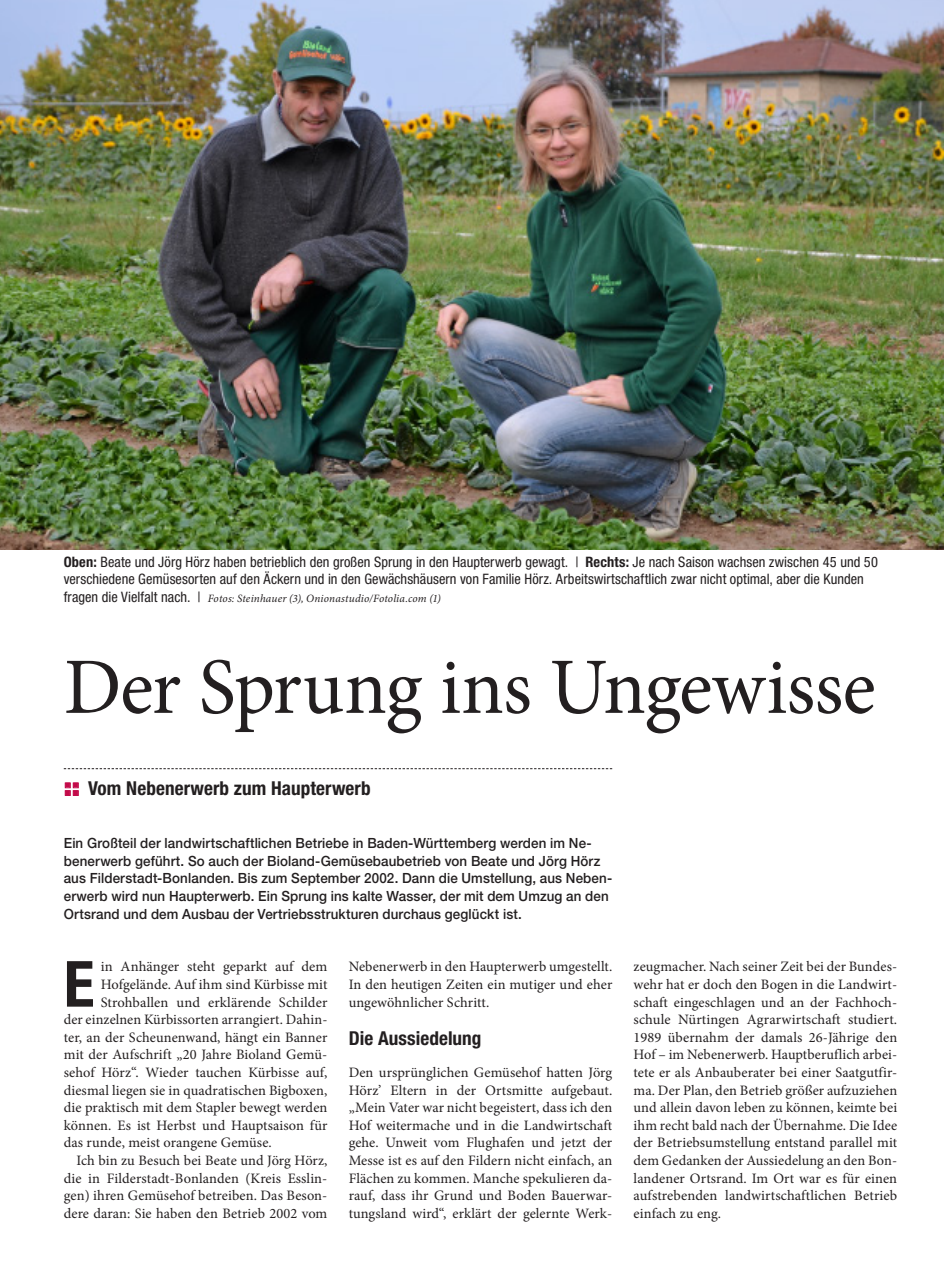
<style>
.page{position:relative;width:944px;height:1285px;background:#fff}
.page>*{position:absolute;margin:0;border:0;box-sizing:border-box;transform-origin:0 0}
.BWA_Head_Brennpunkt{font:79.95px "Minion Pro";letter-spacing:-.01em;color:#231f20}
.BWA_Grund_Initial_42{font:700 condensed 63.6px "Helvetica Neue LT Std";color:#231f20}
.BWA_Unterzeile{font:700 condensed 19.2px "Helvetica Neue LT Std";letter-spacing:.005em;color:#231f20}
.BWA_Zwischentitel{font:700 condensed 19.2px "Helvetica Neue LT Std";letter-spacing:.005em;color:#231f20}
.BWA_Grund_ohne_Einzu{font:14.4px/17.5px "Minion Pro";letter-spacing:.005em;color:#231f20;text-align:justify}
.BWA_Grund_Initial_42-2{font:14.4px "Minion Pro";letter-spacing:.005em;color:#231f20}
.BWA_Grund_mit_Einzug{font:14.4px/17.5px "Minion Pro";letter-spacing:.005em;color:#231f20;text-align:justify}
.BWA_BU{font:condensed 14.4px/17.5px "Helvetica Neue LT Std";letter-spacing:.005em;color:#231f20}
.BWA_Vorspann{font:500 14.1px/17.5px "Helvetica Neue LT Std";letter-spacing:.01em;color:#231f20;scale:.95 1}
.BWA_BU-2{font:italic 11.25px "Minion Pro";letter-spacing:.015em;color:#231f20}
.s1{font-weight:700}
.s2{font-family:"Helvetica Neue LT Std";font-style:normal;font-stretch:condensed;font-size:14.4px}
.s3{font-weight:900;font-stretch:normal;font-size:24px;color:#c30a49}
</style>
<div class="page">
<img style="left:0;top:0;width:944px;height:549px">
<svg style="left:64px;top:768px;width:548px;height:1px"></svg>
<svg style="left:65px;top:782px;width:14px;height:14px"></svg>
<p class="BWA_BU" style="left:64px;top:552px;width:816px"><span class="s1">Oben:</span> Beate und Jörg Hörz haben betrieblich den großen Sprung in den Haupterwerb gewagt. | <span class="s1">Rechts:</span> Je nach Saison wachsen zwischen 45 und 50 verschiedene Gemüsesorten auf den Äckern und in den Gewächshäusern von Familie Hörz. Arbeitswirtschaftlich zwar nicht optimal, aber die Kunden</p>
<p class="BWA_BU-2" style="left:64px;top:590px;width:379px"><span class="s2">fragen die Vielfalt nach. |</span> Fotos: Steinhauer (3), Onionastudio/Fotolia.com (1)</p>
<p class="BWA_Head_Brennpunkt" style="left:64px;top:633px;width:813px">Der Sprung ins Ungewisse</p>
<p class="BWA_Unterzeile" style="left:64px;top:776px;width:308px"><span class="s3">::</span> Vom Nebenerwerb zum Haupterwerb</p>
<p class="BWA_Vorspann" style="left:64px;top:834px;width:579px">Ein Großteil der landwirtschaftlichen Betriebe in Baden-Württemberg werden im Ne&shy;benerwerb geführt. So auch der Bioland-Gemüsebaubetrieb von Beate und Jörg Hörz aus Filderstadt-Bonlanden. Bis zum September 2002. Dann die Umstellung, aus Neben&shy;erwerb wird nun Haupterwerb. Ein Sprung ins kalte Wasser, der mit dem Umzug an den Ortsrand und dem Ausbau der Vertriebsstrukturen durchaus geglückt ist.</p>
<p class="BWA_Grund_Initial_42" style="left:64px;top:945px;width:32px">E</p>
<p class="BWA_Grund_Initial_42-2" style="left:101px;top:957px;width:228px">in Anhänger steht geparkt auf dem</p>
<p class="BWA_Grund_mit_Einzug" style="left:349px;top:957px;width:265px">Nebenerwerb in den Haupterwerb umgestellt.<br>In den heutigen Zeiten ein mutiger und eher ungewöhnlicher Schritt.</p>
<p class="BWA_Zwischentitel" style="left:349px;top:1026px;width:134px">Die Aussiedelung</p>
<p class="BWA_Grund_ohne_Einzu" style="left:349px;top:1063px;width:265px">Den ursprünglichen Gemüsehof hatten Jörg Hörz’ Eltern in der Ortsmitte aufgebaut. „Mein Vater war nicht begeistert, dass ich den Hof weitermache und in die Landwirtschaft gehe. Unweit vom Flughafen und jetzt der Messe ist es auf den Fildern nicht einfach, an Flächen zu kommen. Manche spekulieren da&shy;rauf, dass ihr Grund und Boden Bauerwar&shy;tungsland wird“, erklärt der gelernte Werk-</p>
<p class="BWA_Grund_Initial_42-2" style="left:101px;top:974px;width:228px">Hofgelände. Auf ihm sind Kürbisse mit</p>
<p class="BWA_Grund_Initial_42-2" style="left:101px;top:992px;width:228px">Strohballen und erklärende Schilder</p>
<p class="BWA_Grund_Initial_42-2" style="left:64px;top:1009px;width:265px">der einzelnen Kürbissorten arrangiert. Dahin-</p>
<p class="BWA_Grund_Initial_42-2" style="left:64px;top:1027px;width:265px">ter, an der Scheunenwand, hängt ein Banner</p>
<p class="BWA_Grund_Initial_42-2" style="left:64px;top:1044px;width:265px">mit der Aufschrift „20 Jahre Bioland Gemü-</p>
<p class="BWA_Grund_Initial_42-2" style="left:64px;top:1062px;width:265px">sehof Hörz“. Wieder tauchen Kürbisse auf,</p>
<p class="BWA_Grund_Initial_42-2" style="left:64px;top:1080px;width:265px">diesmal liegen sie in quadratischen Bigboxen,</p>
<p class="BWA_Grund_Initial_42-2" style="left:64px;top:1097px;width:265px">die praktisch mit dem Stapler bewegt werden</p>
<p class="BWA_Grund_Initial_42-2" style="left:64px;top:1115px;width:265px">können. Es ist Herbst und Hauptsaison für</p>
<p class="BWA_Grund_Initial_42-2" style="left:64px;top:1132px;width:210px">das runde, meist orangene Gemüse.</p>
<p class="BWA_Grund_mit_Einzug" style="left:64px;top:1151px;width:265px;text-indent:13px">Ich bin zu Besuch bei Beate und Jörg Hörz, die in Filderstadt-Bonlanden (Kreis Esslin&shy;gen) ihren Gemüsehof betreiben. Das Beson&shy;dere daran: Sie haben den Betrieb 2002 vom</p>
<p class="BWA_Grund_ohne_Einzu" style="left:634px;top:957px;width:265px">zeugmacher. Nach seiner Zeit bei der Bundes&shy;wehr hat er doch den Bogen in die Landwirt&shy;schaft eingeschlagen und an der Fachhoch&shy;schule Nürtingen Agrarwirtschaft studiert.<br>1989 übernahm der damals 26-Jährige den Hof – im Nebenerwerb. Hauptberuflich arbei&shy;tete er als Anbauberater bei einer Saatgutfir&shy;ma. Der Plan, den Betrieb größer aufzuziehen und allein davon leben zu können, keimte bei ihm recht bald nach der Übernahme. Die Idee der Betriebsumstellung entstand parallel mit dem Gedanken der Aussiedelung an den Bon&shy;landener Ortsrand. Im Ort war es für einen aufstrebenden landwirtschaftlichen Betrieb einfach zu eng.</p>
</div>
